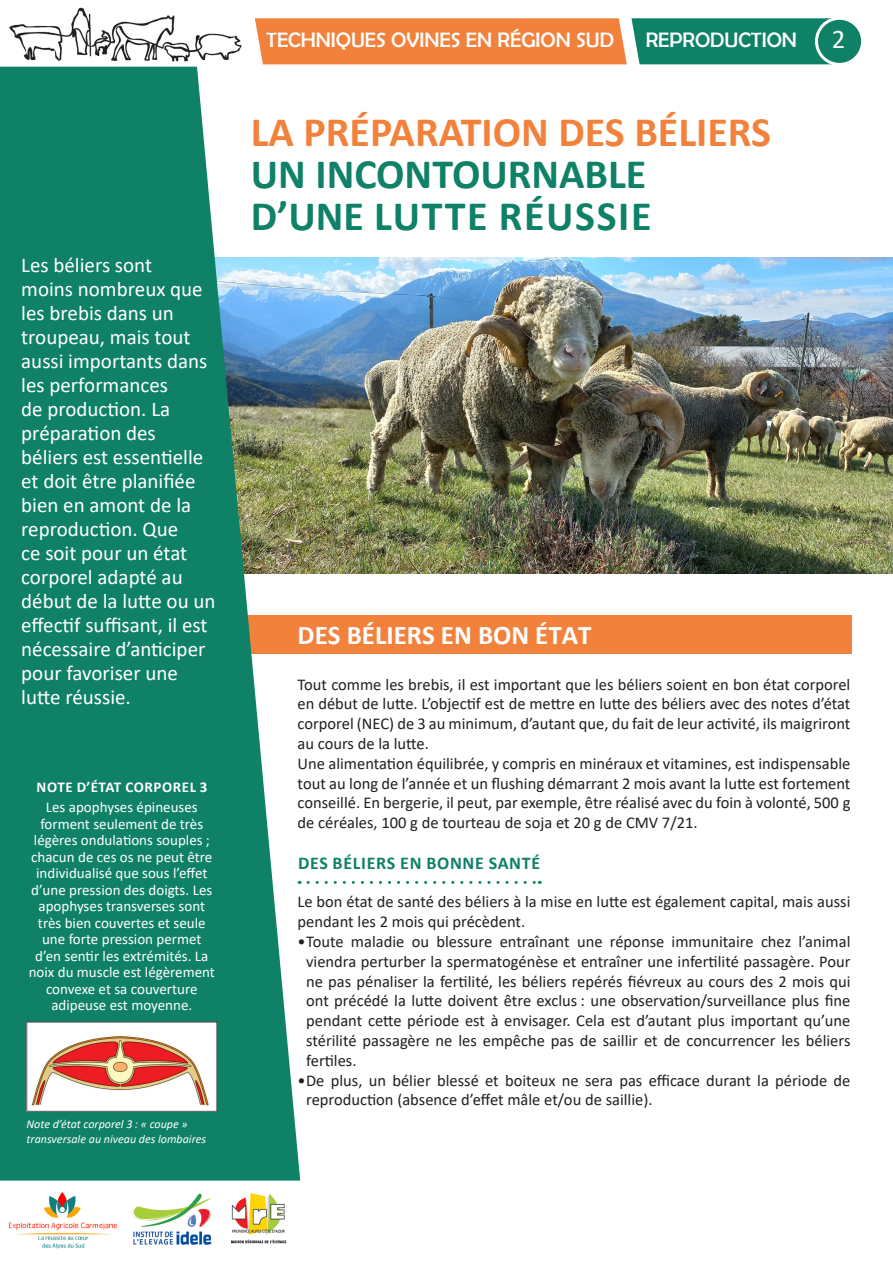
<style>
.page{position:relative;width:893px;height:1263px;background:#fff}
.page>*{position:absolute;margin:0;border:0;box-sizing:border-box;transform-origin:0 0}
.t1{font:700 42px/42px "Calibri";color:#0e8167}
.t2{font:700 27px "Calibri";color:#fff}
.t3{font:27px "Calibri";color:#fff}
.t4{font:21px/24px "Calibri";color:#fff}
.t5{font:21px "Berlin Sans FB";color:#fff}
.t6{font:700 18px "Calibri";letter-spacing:.04em;color:#0e8167}
.t7{font:16.5px/19.8px "Calibri";color:#231f20;text-align:justify}
.t8{font:15px/16.5px "Calibri";color:#fff;text-align:center}
.t9{font:700 15px "Calibri";letter-spacing:.04em;color:#fff}
.t10{font:italic 12px/15px "Calibri";color:#fff}
.s1{color:#f2813c}
</style>
<div class="page">
<div style="left:229px;top:615px;width:623px;height:38px;background:#f2813c"></div>
<img style="left:300px;top:258px;width:593px;height:316px">
<img style="left:9px;top:7px;width:233px;height:55px">
<svg style="left:255px;top:18px;width:576px;height:46px;background:#a88551"></svg>
<div style="left:816px;top:18px;width:47px;height:46px;background:#0e8167;border-radius:50%"></div>
<div style="left:815px;top:17px;width:49px;height:49px;border:3px solid #fff;border-radius:50%"></div>
<svg style="left:0;top:67px;width:300px;height:1113px;background:#318f7a"></svg>
<img style="left:231px;top:1193px;width:56px;height:51px">
<img style="left:8px;top:1192px;width:110px;height:57px">
<img style="left:132px;top:1193px;width:80px;height:52px">
<img style="left:29px;top:1024px;width:186px;height:85px">
<svg style="left:308px;top:881px;width:232px;height:3px"></svg>
<p class="t4" style="left:21px;top:252px;width:196px">Les béliers sont<br>moins nombreux que les brebis dans un troupeau, mais tout aussi importants dans les performances<br>de production. La préparation des béliers est essentielle et doit être planifiée bien en amont de la reproduction. Que<br>ce soit pour un état corporel adapté au début de la lutte ou un effectif suffisant, il est nécessaire d’anticiper pour favoriser une lutte réussie.</p>
<p class="t9" style="left:37px;top:776px;width:172px">NOTE D’ÉTAT CORPOREL 3</p>
<p class="t8" style="left:29px;top:799px;width:188px">Les apophyses épineuses forment seulement de très légères ondulations souples ; chacun de ces os ne peut être individualisé que sous l’effet d’une pression des doigts. Les apophyses transverses sont très bien couvertes et seule une forte pression permet d’en sentir les extrémités. La noix du muscle est légèrement convexe et sa couverture adipeuse est moyenne.</p>
<p class="t10" style="left:27px;top:1116px;width:181px">Note d’état corporel 3 : « coupe » transversale au niveau des lombaires</p>
<p class="t5" style="left:266px;top:28px;width:349px">TECHNIQUES OVINES EN RÉGION SUD</p>
<p class="t5" style="left:646px;top:28px;width:153px">REPRODUCTION</p>
<p class="t3" style="left:832px;top:20px;width:15px">2</p>
<p class="t1" style="left:251px;top:111px;width:521px"><span class="s1">LA PRÉPARATION DES BÉLIERS<br></span>UN INCONTOURNABLE<br>D’UNE LUTTE RÉUSSIE</p>
<p class="t2" style="left:298px;top:616px;width:295px">DES BÉLIERS EN BON ÉTAT</p>
<p class="t7" style="left:298px;top:674px;width:554px">Tout comme les brebis, il est important que les béliers soient en bon état corporel en début de lutte. L’objectif est de mettre en lutte des béliers avec des notes d’état corporel (NEC) de 3 au minimum, d’autant que, du fait de leur activité, ils maigriront au cours de la lutte.</p>
<p class="t7" style="left:298px;top:753px;width:554px">Une alimentation équilibrée, y compris en minéraux et vitamines, est indispensable tout au long de l’année et un flushing démarrant 2 mois avant la lutte est fortement conseillé. En bergerie, il peut, par exemple, être réalisé avec du foin à volonté, 500 g de céréales, 100 g de tourteau de soja et 20 g de CMV 7/21.</p>
<p class="t6" style="left:298px;top:851px;width:244px">DES BÉLIERS EN BONNE SANTÉ</p>
<p class="t7" style="left:298px;top:892px;width:554px">Le bon état de santé des béliers à la mise en lutte est également capital, mais aussi pendant les 2 mois qui précèdent.</p>
<p class="t7" style="left:306px;top:931px;width:546px;text-indent:-9px">•Toute maladie ou blessure entraînant une réponse immunitaire chez l’animal viendra perturber la spermatogénèse et entraîner une infertilité passagère. Pour ne pas pénaliser la fertilité, les béliers repérés fiévreux au cours des 2 mois qui ont précédé la lutte doivent être exclus : une observation/surveillance plus fine pendant cette période est à envisager. Cela est d’autant plus important qu’une stérilité passagère ne les empêche pas de saillir et de concurrencer les béliers fertiles.</p>
<p class="t7" style="left:306px;top:1070px;width:546px;text-indent:-9px">•De plus, un bélier blessé et boiteux ne sera pas efficace durant la période de reproduction (absence d’effet mâle et/ou de saillie).</p>
</div>
